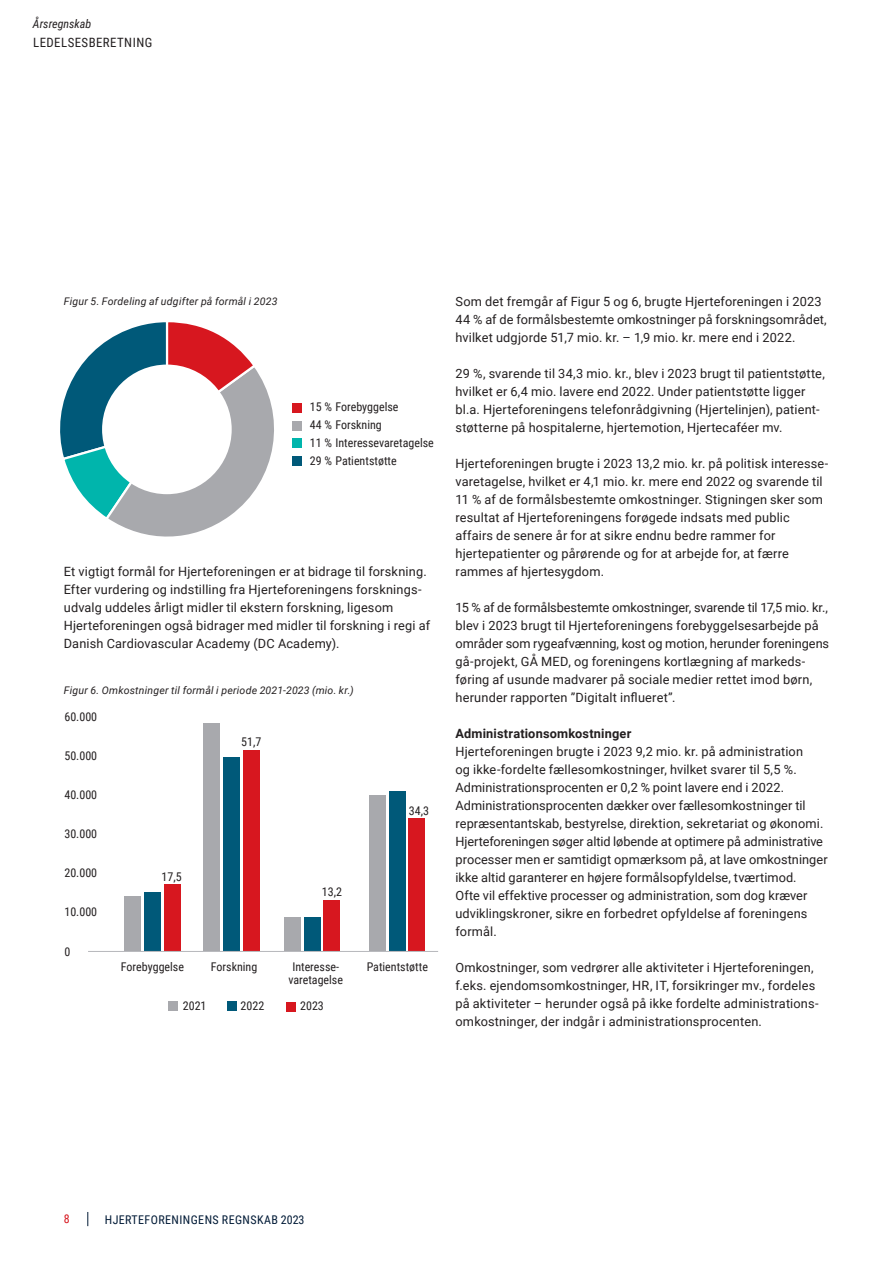
<style>
.page{position:relative;width:893px;height:1263px;background:#fff}
.page>*{position:absolute;margin:0;border:0;box-sizing:border-box;transform-origin:0 0}
.t1{font:12.9px "Roboto Condensed";letter-spacing:.035em;color:#231f20}
.t2{font:12.75px/18px "Roboto";letter-spacing:.01em;color:#231f20}
.t3{font:700 12.75px "Roboto";letter-spacing:.015em;color:#231f20}
.t4{font:12px "Roboto Condensed";color:#231f20}
.t5{font:12px "Roboto Condensed";letter-spacing:.035em;color:#001a36}
.t6{font:italic 12px "Roboto Condensed";color:#231f20}
.t7{font:12px "Roboto Condensed";color:#d7171f}
.t8{font:italic 10.5px "Roboto";letter-spacing:.02em;color:#231f20}
</style>
<div class="page">
<svg style="left:87px;top:1212px;width:1px;height:14px"></svg>
<div style="left:164px;top:884px;width:17px;height:67px;background:#d7171f"></div>
<div style="left:124px;top:897px;width:17px;height:54px;background:#a8a9ad"></div>
<div style="left:144px;top:892px;width:17px;height:59px;background:#005979"></div>
<div style="left:243px;top:750px;width:17px;height:201px;background:#d7171f"></div>
<div style="left:203px;top:723px;width:17px;height:228px;background:#a8a9ad"></div>
<div style="left:223px;top:757px;width:17px;height:194px;background:#005979"></div>
<div style="left:323px;top:900px;width:17px;height:51px;background:#d7171f"></div>
<div style="left:284px;top:918px;width:17px;height:33px;background:#a8a9ad"></div>
<div style="left:304px;top:918px;width:17px;height:33px;background:#005979"></div>
<div style="left:408px;top:819px;width:17px;height:132px;background:#d7171f"></div>
<div style="left:369px;top:796px;width:17px;height:155px;background:#a8a9ad"></div>
<div style="left:389px;top:791px;width:17px;height:160px;background:#005979"></div>
<hr style="left:88px;top:951px;width:350px;height:1px;background:#b6b7bb">
<div style="left:227px;top:1001px;width:10px;height:9px;background:#005979"></div>
<div style="left:286px;top:1002px;width:10px;height:9px;background:#d7171f"></div>
<div style="left:168px;top:1001px;width:10px;height:9px;background:#a8a9ad"></div>
<div style="left:293px;top:403px;width:9px;height:10px;background:#d7171f"></div>
<div style="left:293px;top:421px;width:9px;height:9px;background:#a8a9ad"></div>
<div style="left:293px;top:438px;width:9px;height:10px;background:#00b5ac"></div>
<div style="left:293px;top:456px;width:9px;height:9px;background:#005979"></div>
<svg style="left:60px;top:322px;width:214px;height:215px"></svg>
<div style="left:102px;top:365px;width:130px;height:129px;background:#fff;border-radius:50%"></div>
<p class="t6" style="left:33px;top:15px;width:60px">Årsregnskab</p>
<p class="t1" style="left:33px;top:33px;width:121px">LEDELSESBERETNING</p>
<p class="t8" style="left:64px;top:294px;width:215px">Figur 5. Fordeling af udgifter på formål i 2023</p>
<p class="t4" style="left:310px;top:398px;width:90px">15 % Forebyggelse</p>
<p class="t4" style="left:310px;top:416px;width:73px">44 % Forskning</p>
<p class="t4" style="left:310px;top:434px;width:125px">11 % Interessevaretagelse</p>
<p class="t4" style="left:310px;top:452px;width:88px">29 % Patientstøtte</p>
<p class="t2" style="left:64px;top:562px;width:368px">Et vigtigt formål for Hjerteforeningen er at bidrage til forskning.<br>Efter vurdering og indstilling fra Hjerteforeningens forsknings&shy;udvalg uddeles årligt midler til ekstern forskning, ligesom Hjerteforeningen også bidrager med midler til forskning i regi af Danish Cardiovascular Academy (DC Academy).</p>
<p class="t8" style="left:64px;top:683px;width:291px">Figur 6. Omkostninger til formål i periode 2021-2023 (mio. kr.)</p>
<p class="t4" style="left:64px;top:709px;width:34px">60.000</p>
<p class="t4" style="left:64px;top:748px;width:34px">50.000</p>
<p class="t4" style="left:64px;top:787px;width:34px">40.000</p>
<p class="t4" style="left:64px;top:826px;width:34px">30.000</p>
<p class="t4" style="left:64px;top:865px;width:34px">20.000</p>
<p class="t4" style="left:64px;top:904px;width:34px">10.000</p>
<p class="t4" style="left:64px;top:943px;width:7px">0</p>
<p class="t4" style="left:162px;top:868px;width:22px">17,5</p>
<p class="t4" style="left:241px;top:734px;width:22px">51,7</p>
<p class="t4" style="left:322px;top:884px;width:22px">13,2</p>
<p class="t4" style="left:121px;top:958px;width:65px">Forebyggelse</p>
<p class="t4" style="left:183px;top:997px;width:25px">2021</p>
<p class="t4" style="left:241px;top:997px;width:25px">2022</p>
<p class="t4" style="left:300px;top:997px;width:25px">2023</p>
<p class="t4" style="left:211px;top:958px;width:48px">Forskning</p>
<p class="t4" style="left:292px;top:958px;width:48px">Interesse-</p>
<p class="t4" style="left:288px;top:972px;width:56px">varetagelse</p>
<p class="t4" style="left:409px;top:802px;width:22px">34,3</p>
<p class="t4" style="left:367px;top:958px;width:63px">Patientstøtte</p>
<p class="t2" style="left:455px;top:292px;width:373px">Som det fremgår af Figur 5 og 6, brugte Hjerteforeningen i 2023<br>44 % af de formålsbestemte omkostninger på forskningsområdet, hvilket udgjorde 51,7 mio. kr. – 1,9 mio. kr. mere end i 2022.</p>
<p class="t2" style="left:455px;top:364px;width:371px">29 %, svarende til 34,3 mio. kr., blev i 2023 brugt til patientstøtte, hvilket er 6,4 mio. lavere end 2022. Under patientstøtte ligger bl.a. Hjerteforeningens telefonrådgivning (Hjertelinjen), patient&shy;støtterne på hospitalerne, hjertemotion, Hjertecaféer mv.</p>
<p class="t2" style="left:455px;top:454px;width:374px">Hjerteforeningen brugte i 2023 13,2 mio. kr. på politisk interesse&shy;varetagelse, hvilket er 4,1 mio. kr. mere end 2022 og svarende til 11 % af de formålsbestemte omkostninger. Stigningen sker som resultat af Hjerteforeningens forøgede indsats med public affairs de senere år for at sikre endnu bedre rammer for hjertepatienter og pårørende og for at arbejde for, at færre rammes af hjertesygdom.</p>
<p class="t2" style="left:455px;top:598px;width:375px">15 % af de formålsbestemte omkostninger, svarende til 17,5 mio. kr., blev i 2023 brugt til Hjerteforeningens forebyggelsesarbejde på områder som rygeafvænning, kost og motion, herunder foreningens gå-projekt, GÅ MED, og foreningens kortlægning af markeds&shy;føring af usunde madvarer på sociale medier rettet imod børn, herunder rapporten ”Digitalt influeret”.</p>
<p class="t3" style="left:455px;top:725px;width:177px">Administrationsomkostninger</p>
<p class="t2" style="left:455px;top:742px;width:349px">Hjerteforeningen brugte i 2023 9,2 mio. kr. på administration</p>
<p class="t2" style="left:455px;top:760px;width:374px">og ikke-fordelte fællesomkostninger, hvilket svarer til 5,5 %.<br>Administrationsprocenten er 0,2 % point lavere end i 2022.<br>Administrationsprocenten dækker over fællesomkostninger til repræsentantskab, bestyrelse, direktion, sekretariat og økonomi.<br>Hjerteforeningen søger altid løbende at optimere på administrative processer men er samtidigt opmærksom på, at lave omkostninger ikke altid garanterer en højere formålsopfyldelse, tværtimod.</p>
<p class="t2" style="left:455px;top:886px;width:354px;text-align:justify">Ofte vil effektive processer og administration, som dog kræver udviklingskroner, sikre en forbedret opfyldelse af foreningens formål.</p>
<p class="t2" style="left:455px;top:958px;width:360px">Omkostninger, som vedrører alle aktiviteter i Hjerteforeningen,</p>
<p class="t2" style="left:455px;top:976px;width:364px">f.eks. ejendomsomkostninger, HR, IT, forsikringer mv., fordeles på aktiviteter – herunder også på ikke fordelte administrations&shy;omkostninger, der indgår i administrationsprocenten.</p>
<p class="t7" style="left:64px;top:1211px;width:7px">8</p>
<p class="t5" style="left:105px;top:1211px;width:201px">HJERTEFORENINGENS REGNSKAB 2023</p>
</div>
